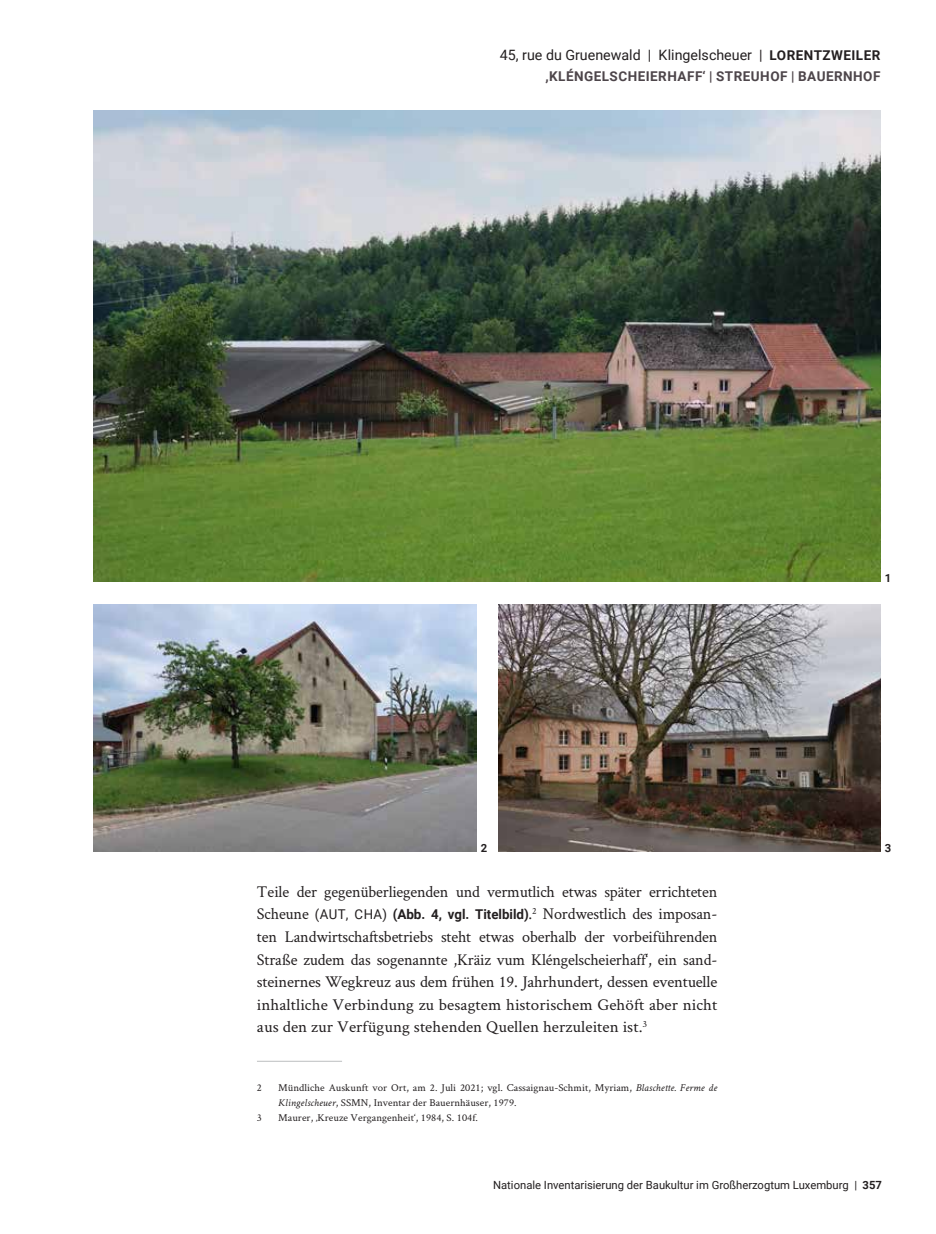
<style>
.page{position:relative;width:936px;height:1234px;background:#fff}
.page>*{position:absolute;margin:0;border:0;box-sizing:border-box;transform-origin:0 0}
.t1{font:16.5px/22.5px "Crimson Text";letter-spacing:.005em;color:#231f20;text-align:justify}
.t2{font:14.25px "Roboto";color:#231f20}
.t3{font:700 13.5px "Roboto";letter-spacing:.035em;color:#4d454a}
.t4{font:11.25px "Roboto";color:#231f20}
.t5{font:700 11.25px "Roboto";color:#231f20}
.t6{font:10.5px/15px "Crimson Text";letter-spacing:.005em;color:#231f20}
.s1{font-weight:700;font-size:13.5px}
.s2{font-family:"Roboto";font-size:13.5px}
.s3{font-family:"Roboto";font-weight:700;font-size:13.5px}
.s4{font-style:italic}
.s5{font-weight:700}
</style>
<div class="page">
<img style="left:94px;top:111px;width:786px;height:470px">
<img style="left:94px;top:604px;width:382px;height:247px">
<hr style="left:257px;top:1060px;width:85px;height:1px;background:#bcbec0">
<img style="left:499px;top:604px;width:381px;height:247px">
<p class="t2" style="left:500px;top:45px;width:382px">45, rue du Gruenewald | Klingelscheuer | <span class="s1">LORENTZWEILER</span></p>
<p class="t3" style="left:545px;top:67px;width:336px">,KLÉNGELSCHEIERHAFF‘ | STREUHOF | BAUERNHOF</p>
<p class="t5" style="left:884px;top:569px;width:8px">1</p>
<p class="t5" style="left:480px;top:839px;width:8px">2</p>
<p class="t5" style="left:884px;top:839px;width:8px">3</p>
<p class="t1" style="left:257px;top:879px;width:462px">Teile der gegenüberliegenden und vermutlich etwas später errichteten Scheune <span class="s2">(AUT, CHA)</span> <span class="s3">(Abb. 4, vgl. Titelbild)</span>.<sup>2</sup> Nordwestlich des imposan&shy;ten Landwirtschaftsbetriebs steht etwas oberhalb der vorbeiführenden Straße zudem das sogenannte ,Kräiz vum Kléngelscheierhaff‘, ein sand&shy;steinernes Wegkreuz aus dem frühen 19. Jahrhundert, dessen eventuelle inhaltliche Verbindung zu besagtem historischem Gehöft aber nicht aus den zur Verfügung stehenden Quellen herzuleiten ist.<sup>3</sup></p>
<p class="t6" style="left:257px;top:1079px;width:6px">2</p>
<p class="t6" style="left:278px;top:1079px;width:440px">Mündliche Auskunft vor Ort, am 2. Juli 2021; vgl. Cassaignau-Schmit, Myriam, <span class="s4">Blaschette. Ferme de<br>Klingelscheuer</span>, SSMN, Inventar der Bauernhäuser, 1979.</p>
<p class="t6" style="left:257px;top:1109px;width:6px">3</p>
<p class="t6" style="left:278px;top:1109px;width:201px">Maurer, ‚Kreuze Vergangenheit‘, 1984, S. 104f.</p>
<p class="t4" style="left:493px;top:1176px;width:390px">Nationale Inventarisierung der Baukultur im Großherzogtum Luxemburg | <span class="s5">357</span></p>
</div>
